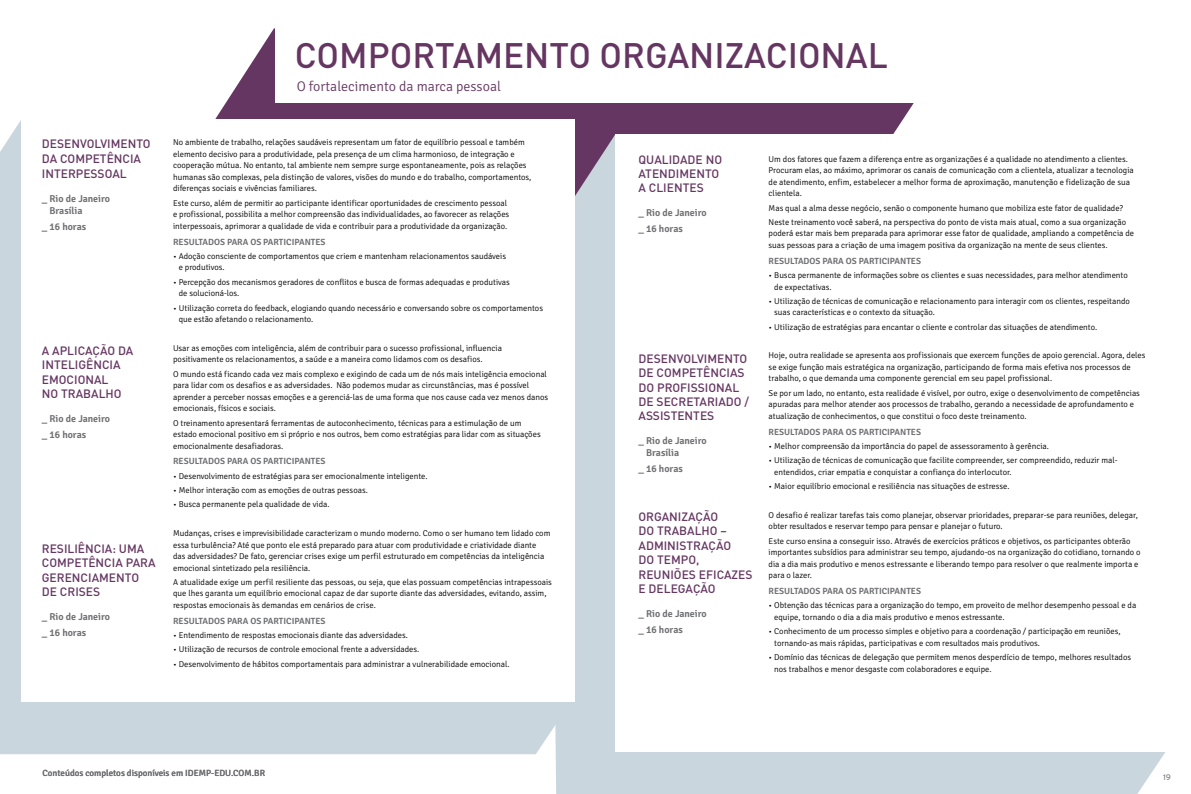
<style>
.page{position:relative;width:1191px;height:794px;background:#fff}
.page>*{position:absolute;margin:0;border:0;box-sizing:border-box;transform-origin:0 0}
.t1{font:500 35px "DIN";color:#653661}
.t2{font:300 14px "Signika";color:#653661}
.t3{font:500 12px/14.4px "DIN";color:#653661}
.t4{font:600 10px/15.6px "Signika";color:#6d6e71}
.t5{font:600 9px "Signika";color:#6d6e71}
.t6{font:9px "Signika";color:#6d6e71}
.t7{font:300 8.5px/11.5px "Signika";color:#000}
.t8{font:8px "Interstate";color:#808285}
</style>
<div class="page">
<svg style="left:215px;top:28px;width:699px;height:107px;fill:#653661"></svg>
<div style="left:555px;top:135px;width:610px;height:659px;background:#cad6dd"></div>
<div style="left:0;top:120px;width:571px;height:634px;background:#cad6dd"></div>
<div style="left:275px;top:27px;width:640px;height:75px;background:#fff"></div>
<div style="left:615px;top:135px;width:553px;height:617px;background:#fff"></div>
<div style="left:21px;top:119px;width:553px;height:582px;background:#fff"></div>
<h1 class="t1" style="left:295px;top:33px;width:24px">COMPORTAMENTO</h1>
<h1 class="t1" style="left:599px;top:33px;width:22px">ORGANIZACIONAL</h1>
<h2 class="t2" style="left:297px;top:79px;width:206px">O fortalecimento da marca pessoal</h2>
<h3 class="t3" style="left:42px;top:136px;width:110px">DESENVOLVIMENTO<br>DA COMPETÊNCIA</h3>
<h3 class="t3" style="left:42px;top:166px;width:86px">INTERPESSOAL</h3>
<p class="t4" style="left:50px;top:193px;width:62px;line-height:12px;text-indent:-8px">_ Rio de Janeiro<br>Brasília</p>
<p class="t4" style="left:42px;top:219px;width:46px">_ 16 horas</p>
<h3 class="t3" style="left:42px;top:343px;width:93px">A APLICAÇÃO DA<br>INTELIGÊNCIA<br>EMOCIONAL<br>NO TRABALH O</h3>
<p class="t4" style="left:42px;top:411px;width:70px">_ Rio de Janeiro _ 16 horas</p>
<h3 class="t3" style="left:42px;top:541px;width:115px">RESILIÊNCIA: UMA<br>COMPETÊNCIA PARA<br>GERENCIAMENTO<br>DE CRISES</h3>
<p class="t4" style="left:42px;top:609px;width:70px">_ Rio de Janeiro _ 16 horas</p>
<p class="t7" style="left:173px;top:137px;width:360px">No ambiente de trabalho, relações saudáveis representam um fator de equilíbrio pessoal e também elemento decisivo para a produtividade, pela presença de um clima harmonioso, de integração e cooperação mútua. No entanto, tal ambiente nem sempre surge espontaneamente, pois as relações humanas são complexas, pela distinção de valores, visões do mundo e do trabalho, comportamentos, diferenças sociais e vivências familiares.</p>
<p class="t7" style="left:173px;top:197px;width:338px">Este curso, além de permitir ao participante identificar oportunidades de crescimento pessoal e profissional, possibilita a melhor compreensão das individualidades, ao favorecer as relações interpessoais, aprimorar a qualidade de vida e contribuir para a produtividade da organização.</p>
<p class="t5" style="left:173px;top:236px;width:154px">RESULTADOS PARA OS PARTICIPANTES</p>
<p class="t7" style="left:179px;top:250px;width:329px;text-indent:-6px">• Adoção consciente de comportamentos que criem e mantenham relacionamentos saudáveis e produtivos.</p>
<p class="t7" style="left:179px;top:276px;width:333px;text-indent:-6px">• Percepção dos mecanismos geradores de conflitos e busca de formas adequadas e produtivas de solucioná-los.</p>
<p class="t7" style="left:179px;top:302px;width:366px;text-indent:-6px">• Utilização correta do feedback, elogiando quando necessário e conversando sobre os comportamentos que estão afetando o relacionamento.</p>
<p class="t7" style="left:173px;top:342px;width:330px">Usar as emoções com inteligência, além de contribuir para o sucesso profissional, influencia positivamente os relacionamentos, a saúde e a maneira como lidamos com os desafios.</p>
<p class="t7" style="left:173px;top:368px;width:376px">O mundo está ficando cada vez mais complexo e exigindo de cada um de nós mais inteligência emocional para lidar com os desafios e as adversidades. Não podemos mudar as circunstâncias, mas é possível aprender a perceber nossas emoções e a gerenciá-las de uma forma que nos cause cada vez menos danos emocionais, físicos e sociais.</p>
<p class="t7" style="left:173px;top:417px;width:369px">O treinamento apresentará ferramentas de autoconhecimento, técnicas para a estimulação de um estado emocional positivo em si próprio e nos outros, bem como estratégias para lidar com as situações emocionalmente desafiadoras.</p>
<p class="t5" style="left:173px;top:456px;width:154px">RESULTADOS PARA OS PARTICIPANTES</p>
<p class="t7" style="left:173px;top:470px;width:256px">• Desenvolvimento de estratégias para ser emocionalmente inteligente.</p>
<p class="t7" style="left:173px;top:484px;width:196px">• Melhor interação com as emoções de outras pessoas.</p>
<p class="t7" style="left:173px;top:499px;width:158px">• Busca permanente pela qualidade de vida.</p>
<p class="t7" style="left:173px;top:527px;width:379px">Mudanças, crises e imprevisibilidade caracterizam o mundo moderno. Como o ser humano tem lidado com essa turbulência? Até que ponto ele está preparado para atuar com produtividade e criatividade diante das adversidades? De fato, gerenciar crises exige um perfil estruturado em competências da inteligência emocional sintetizado pela resiliência.</p>
<p class="t7" style="left:173px;top:576px;width:380px">A atualidade exige um perfil resiliente das pessoas, ou seja, que elas possuam competências intrapessoais que lhes garanta um equilíbrio emocional capaz de dar suporte diante das adversidades, evitando, assim, respostas emocionais às demandas em cenários de crise.</p>
<p class="t5" style="left:173px;top:615px;width:154px">RESULTADOS PARA OS PARTICIPANTES</p>
<p class="t7" style="left:173px;top:629px;width:236px">• Entendimento de respostas emocionais diante das adversidades.</p>
<p class="t7" style="left:173px;top:644px;width:247px">• Utilização de recursos de controle emocional frente a adversidades.</p>
<p class="t7" style="left:173px;top:658px;width:338px">• Desenvolvimento de hábitos comportamentais para administrar a vulnerabilidade emocional.</p>
<h3 class="t3" style="left:638px;top:152px;width:76px">QUALIDADE NO<br>ATENDIMENTO<br>A CLIENTES</h3>
<p class="t4" style="left:638px;top:205px;width:70px">_ Rio de Janeiro _ 16 horas</p>
<h3 class="t3" style="left:638px;top:351px;width:112px">DESENVOLVIMENTO<br>DE COMPETÊNCIAS<br>DO PROFISSIONAL<br>DE SECRETARIADO /<br>ASSISTENTES</h3>
<p class="t4" style="left:646px;top:435px;width:62px;line-height:12px;text-indent:-8px">_ Rio de Janeiro<br>Brasília</p>
<p class="t4" style="left:638px;top:461px;width:46px">_ 16 horas</p>
<h3 class="t3" style="left:638px;top:509px;width:90px">ORGANIZAÇÃO<br>DO TRABALH O –<br>ADMINISTRA</h3>
<h3 class="t3" style="left:708px;top:538px;width:16px">ÇÃO</h3>
<h3 class="t3" style="left:638px;top:552px;width:34px">DO TEMPO</h3>
<h3 class="t3" style="left:696px;top:552px;width:5px">,</h3>
<h3 class="t3" style="left:638px;top:567px;width:16px">REUNIÕES</h3>
<h3 class="t3" style="left:699px;top:567px;width:15px">EFICAZES</h3>
<h3 class="t3" style="left:638px;top:581px;width:27px">E DELEGA</h3>
<h3 class="t3" style="left:693px;top:581px;width:16px">ÇÃO</h3>
<p class="t4" style="left:638px;top:606px;width:70px">_ Rio de Janeiro _ 16 horas</p>
<p class="t7" style="left:768px;top:153px;width:367px">Um dos fatores que fazem a diferença entre as organizações é a qualidade no atendimento a clientes.<br>Procuram elas, ao máximo, aprimorar os canais de comunicação com a clientela, atualizar a tecnologia de atendimento, enfim, estabelecer a melhor forma de aproximação, manutenção e fidelização de sua clientela.</p>
<p class="t7" style="left:768px;top:201px;width:359px;line-height:14.3px">Mas qual a alma desse negócio, senão o componente humano que mobiliza este fator de qualidade?<br>Neste treinamento você saberá, na perspectiva do ponto de vista mais atual, como a sua organização</p>
<p class="t7" style="left:768px;top:228px;width:367px">poderá estar mais bem preparada para aprimorar esse fator de qualidade, ampliando a competência de suas pessoas para a criação de uma imagem positiva da organização na mente de seus clientes.</p>
<p class="t5" style="left:768px;top:255px;width:154px">RESULTADOS PARA OS PARTICIPANTES</p>
<p class="t7" style="left:774px;top:270px;width:355px;text-indent:-6px">• Busca permanente de informações sobre os clientes e suas necessidades, para melhor atendimento de expectativas.</p>
<p class="t7" style="left:774px;top:295px;width:357px;text-indent:-6px">• Utilização de técnicas de comunicação e relacionamento para interagir com os clientes, respeitando suas características e o contexto da situação.</p>
<p class="t7" style="left:768px;top:321px;width:330px">• Utilização de estratégias para encantar o cliente e controlar das situações de atendimento.</p>
<p class="t7" style="left:768px;top:350px;width:378px">Hoje, outra realidade se apresenta aos profissionais que exercem funções de apoio gerencial. Agora, deles se exige função mais estratégica na organização, participando de forma mais efetiva nos processos de trabalho, o que demanda uma componente gerencial em seu papel profissional.</p>
<p class="t7" style="left:768px;top:387px;width:373px">Se por um lado, no entanto, esta realidade é visível, por outro, exige o desenvolvimento de competências apuradas para melhor atender aos processos de trabalho, gerando a necessidade de aprofundamento e atualização de conhecimentos, o que constitui o foco deste treinamento.</p>
<p class="t5" style="left:768px;top:426px;width:154px">RESULTADOS PARA OS PARTICIPANTES</p>
<p class="t7" style="left:768px;top:440px;width:282px">• Melhor compreensão da importância do papel de assessoramento à gerência.</p>
<p class="t7" style="left:774px;top:455px;width:345px;text-indent:-6px">• Utilização de técnicas de comunicação que facilite compreender, ser compreendido, reduzir mal&shy;entendidos, criar empatia e conquistar a confiança do interlocutor.</p>
<p class="t7" style="left:768px;top:481px;width:242px">• Maior equilíbrio emocional e resiliência nas situações de estresse.</p>
<p class="t7" style="left:768px;top:509px;width:371px">O desafio é realizar tarefas tais como planejar, observar prioridades, preparar-se para reuniões, delegar, obter resultados e reservar tempo para pensar e planejar o futuro.</p>
<p class="t7" style="left:768px;top:535px;width:373px">Este curso ensina a conseguir isso. Através de exercícios práticos e objetivos, os participantes obterão importantes subsídios para administrar seu tempo, ajudando-os na organização do cotidiano, tornando o dia a dia mais produtivo e menos estressante e liberando tempo para resolver o que realmente importa e para o lazer.</p>
<p class="t5" style="left:768px;top:586px;width:154px">RESULTADOS PARA OS PARTICIPANTES</p>
<p class="t7" style="left:774px;top:600px;width:363px;text-indent:-6px">• Obtenção das técnicas para a organização do tempo, em proveito de melhor desempenho pessoal e da equipe, tornando o dia a dia mais produtivo e menos estressante.</p>
<p class="t7" style="left:774px;top:626px;width:348px;text-indent:-6px">• Conhecimento de um processo simples e objetivo para a coordenação / participação em reuniões, tornando-as mais rápidas, participativas e com resultados mais produtivos.</p>
<p class="t7" style="left:774px;top:651px;width:358px;text-indent:-6px">• Domínio das técnicas de delegação que permitem menos desperdício de tempo, melhores resultados nos trabalhos e menor desgaste com colaboradores e equipe.</p>
<p class="t6" style="left:43px;top:767px;width:149px">Conteúdos completos disponíveis em idemp</p>
<p class="t6" style="left:252px;top:767px;width:9px">.br</p>
<p class="t6" style="left:211px;top:767px;width:55px">-edu.comom r</p>
<p class="t6" style="left:188px;top:767px;width:39px">demp d</p>
<p class="t8" style="left:1163px;top:773px;width:9px">19</p>
</div>
